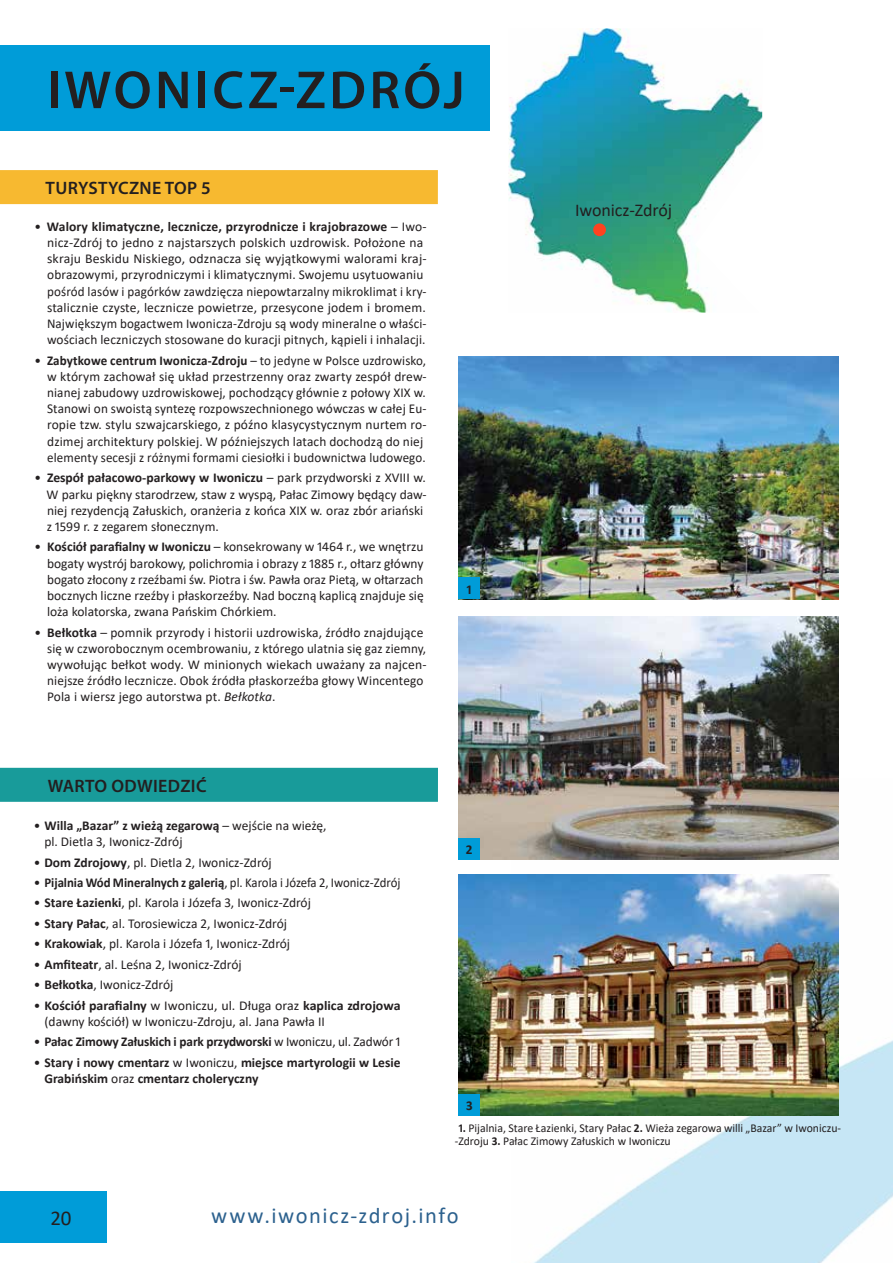
<style>
.page{position:relative;width:893px;height:1263px;background:#fff}
.page>*{position:absolute;margin:0;border:0;box-sizing:border-box;transform-origin:0 0}
.t1{font:600 54px "Myriad Pro";letter-spacing:.06em;color:#231f20}
.t2{font:22.5px "Calibri";letter-spacing:.065em;color:#2c618e}
.t3{font:21px "Calibri";color:#231f20}
.t4{font:600 18px "Myriad Pro";letter-spacing:.02em;color:#231f20}
.t5{font:18px "Calibri";letter-spacing:-.005em;color:#231f20}
.t6{font:13.5px/16.2px "Calibri";letter-spacing:.01em;color:#231f20}
.t7{font:700 13.5px/16.2px "Calibri";color:#231f20}
.t8{font:12px/13.2px "Calibri";color:#231f20}
.s1{font-weight:700}
.s2{font-style:italic}
.s3{font-weight:400}
</style>
<div class="page">
<img style="left:511px;top:859px;width:382px;height:404px">
<div style="left:0;top:1191px;width:106px;height:51px;background:#009cd8"></div>
<img style="left:508px;top:28px;width:254px;height:285px">
<div style="left:594px;top:224px;width:11px;height:11px;background:#ff4220;border-radius:50%"></div>
<div style="left:593px;top:223px;width:13px;height:13px;border:2px solid #ff4220;border-radius:50%"></div>
<div style="left:0;top:45px;width:490px;height:85px;background:#009cd8"></div>
<div style="left:0;top:170px;width:438px;height:34px;background:#f7b930"></div>
<div style="left:0;top:768px;width:438px;height:34px;background:#189b9a"></div>
<img style="left:458px;top:617px;width:381px;height:242px">
<img style="left:458px;top:357px;width:381px;height:242px">
<img style="left:458px;top:875px;width:381px;height:240px">
<div style="left:458px;top:838px;width:22px;height:21px;background:#009cd8"></div>
<div style="left:458px;top:578px;width:22px;height:21px;background:#009cd8"></div>
<div style="left:459px;top:1094px;width:21px;height:21px;background:#009cd8"></div>
<h1 class="t1" style="left:47px;top:56px;width:419px">IWONICZ-ZDRÓJ</h1>
<h3 class="t4" style="left:46px;top:176px;width:167px">TURYSTYCZNE TOP 5</h3>
<p class="t6" style="left:47px;top:218px;width:381px;text-indent:-12px">• <span class="s1">Walory klimatyczne, lecznicze, przyrodnicze i krajobrazowe</span> – Iwo&shy;nicz-Zdrój to jedno z najstarszych polskich uzdrowisk. Położone na skraju Beskidu Niskiego, odznacza się wyjątkowymi walorami kraj&shy;obrazowymi, przyrodniczymi i klimatycznymi. Swojemu usytuowaniu pośród lasów i pagórków zawdzięcza niepowtarzalny mikroklimat i kry&shy;stalicznie czyste, lecznicze powietrze, przesycone jodem i bromem.<br>Największym bogactwem Iwonicza-Zdroju są wody mineralne o właści&shy;wościach leczniczych stosowane do kuracji pitnych, kąpieli i inhalacji.</p>
<p class="t6" style="left:47px;top:352px;width:381px;text-indent:-12px">• <span class="s1">Zabytkowe centrum Iwonicza-Zdroju</span> – to jedyne w Polsce uzdrowisko, w którym zachował się układ przestrzenny oraz zwarty zespół drew&shy;nianej zabudowy uzdrowiskowej, pochodzący głównie z połowy XIX w.<br>Stanowi on swoistą syntezę rozpowszechnionego wówczas w całej Eu&shy;ropie tzw. stylu szwajcarskiego, z późno klasycystycznym nurtem ro&shy;dzimej architektury polskiej. W późniejszych latach dochodzą do niej elementy secesji z różnymi formami ciesiołki i budownictwa ludowego.</p>
<p class="t6" style="left:47px;top:469px;width:381px;text-indent:-12px">• <span class="s1">Zespół pałacowo-parkowy w Iwoniczu</span> – park przydworski z XVIII w.<br>W parku piękny starodrzew, staw z wyspą, Pałac Zimowy będący daw&shy;niej rezydencją Załuskich, oranżeria z końca XIX w. oraz zbór ariański z 1599 r. z zegarem słonecznym.</p>
<p class="t6" style="left:47px;top:538px;width:378px;text-align:justify;text-indent:-13px">• <span class="s1">Kościół parafialny w Iwoniczu</span> – konsekrowany w 1464 r., we wnętrzu bogaty wystrój barokowy, polichromia i obrazy z 1885 r., ołtarz główny bogato złocony z rzeźbami św. Piotra i św. Pawła oraz Pietą, w ołtarzach bocznych liczne rzeźby i płaskorzeźby. Nad boczną kaplicą znajduje się loża kolatorska, zwana Pańskim Chórkiem.</p>
<p class="t6" style="left:47px;top:624px;width:381px;text-indent:-12px">• <span class="s1">Bełkotka</span> – pomnik przyrody i historii uzdrowiska, źródło znajdujące się w czworobocznym ocembrowaniu, z którego ulatnia się gaz ziemny, wywołując bełkot wody. W minionych wiekach uważany za najcen&shy;niejsze źródło lecznicze. Obok źródła płaskorzeźba głowy Wincentego Pola i wiersz jego autorstwa pt. <span class="s2">Bełkotka</span>.</p>
<p class="t7" style="left:467px;top:581px;width:6px">1</p>
<h3 class="t5" style="left:575px;top:198px;width:99px">Iwonicz-Zdrój</h3>
<h3 class="t4" style="left:48px;top:774px;width:160px">WARTO ODWIEDZIĆ</h3>
<p class="t6" style="left:44px;top:817px;width:284px;text-indent:-10px">• <span class="s1">Willa „Bazar” z wieżą zegarową</span> – wejście na wieżę, pl. Dietla 3, Iwonicz-Zdrój</p>
<p class="t6" style="left:34px;top:854px;width:240px">• <span class="s1">Dom Zdrojowy</span>, pl. Dietla 2, Iwonicz-Zdrój</p>
<p class="t6" style="left:34px;top:874px;width:368px">• <span class="s1">Pijalnia Wód Mineralnych z galerią</span>, pl. Karola i Józefa 2, Iwonicz-Zdrój</p>
<p class="t6" style="left:34px;top:894px;width:279px">• <span class="s1">Stare Łazienki</span>, pl. Karola i Józefa 3, Iwonicz-Zdrój</p>
<p class="t6" style="left:34px;top:915px;width:255px">• <span class="s1">Stary Pałac</span>, al. Torosiewicza 2, Iwonicz-Zdrój</p>
<p class="t6" style="left:34px;top:935px;width:258px">• <span class="s1">Krakowiak</span>, pl. Karola i Józefa 1, Iwonicz-Zdrój</p>
<p class="t6" style="left:34px;top:956px;width:209px">• <span class="s1">Amfiteatr</span>, al. Leśna 2, Iwonicz-Zdrój</p>
<p class="t6" style="left:34px;top:976px;width:141px">• <span class="s1">Bełkotka</span>, Iwonicz-Zdrój</p>
<p class="t6" style="left:45px;top:997px;width:358px;text-indent:-11px">• <span class="s1">Kościół parafialny</span> w Iwoniczu, ul. Długa oraz <span class="s1">kaplica zdrojowa </span>(dawny kościół) w Iwoniczu-Zdroju, al. Jana Pawła II</p>
<p class="t7" style="left:34px;top:1033px;width:368px"><span class="s3">•</span> Pałac Zimowy Załuskich i park przydworski <span class="s3">w Iwoniczu, ul. Zadwór 1</span></p>
<p class="t7" style="left:44px;top:1054px;width:357px;text-indent:-11px"><span class="s3">•</span> Stary i nowy cmentarz <span class="s3">w Iwoniczu,</span> miejsce martyrologii w Lesie<br>Grabińskim <span class="s3">oraz</span> cmentarz choleryczny</p>
<p class="t7" style="left:466px;top:841px;width:8px">2</p>
<p class="t7" style="left:466px;top:1097px;width:8px">3</p>
<p class="t8" style="left:455px;top:1121px;width:388px;text-indent:4px"><span class="s1">1.</span> Pijalnia, Stare Łazienki, Stary Pałac <span class="s1">2.</span> Wieża zegarowa willi „Bazar” w Iwoniczu--Zdroju <span class="s1">3.</span> Pałac Zimowy Załuskich w Iwoniczu</p>
<h3 class="t3" style="left:50px;top:1203px;width:22px">20</h3>
<h2 class="t2" style="left:211px;top:1200px;width:249px">www.iwonicz-zdroj.info</h2>
</div>
